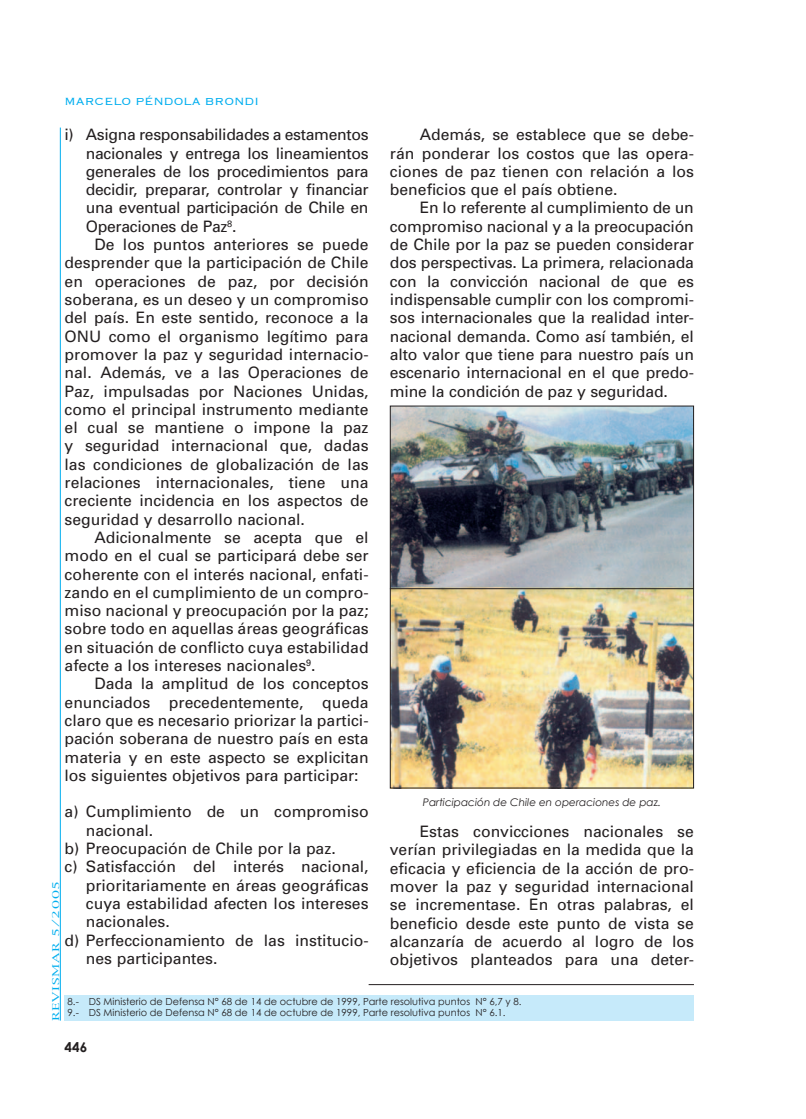
<style>
.page{position:relative;width:806px;height:1119px;background:#fff}
.page>*{position:absolute;margin:0;border:0;box-sizing:border-box;transform-origin:0 0}
.t1{font:15.75px/18.3px "Univers";color:#231f20;text-align:justify}
.t2{font:15.75px "Univers";letter-spacing:-.02em;color:#231f20}
.t3{font:300 13.5px "Copperplate";color:#00aeef}
.t4{font:700 13.5px "Century Gothic";color:#231f20}
.t5{font:italic 10.5px "Century Gothic";color:#231f20}
.t6{font:9.75px/10.5px "Century Gothic";color:#231f20}
.t7{font:9px "New York";letter-spacing:.05em;color:#00aeef;scale:1.5 1}
</style>
<div class="page">
<hr style="left:60px;top:128px;width:1px;height:892px;background:#00aeef">
<div style="left:65px;top:995px;width:629px;height:25px;background:#c6eafa"></div>
<hr style="left:369px;top:984px;width:325px;height:1px;background:#231f20">
<img style="left:392px;top:408px;width:300px;height:378px">
<div style="left:390px;top:406px;width:304px;height:382px;border:1px solid #231f20"></div>
<hr style="left:390px;top:588px;width:304px;height:1px;background:#231f20">
<p class="t3" style="left:65px;top:93px;width:196px">MARCELO PÉNDOLA BRONDI</p>
<p class="t2" style="left:65px;top:126px;width:306px">i) Asigna responsabilidades a estamentos</p>
<p class="t2" style="left:86px;top:144px;width:284px">nacionales y entrega los lineamientos</p>
<p class="t2" style="left:86px;top:162px;width:284px">generales de los procedimientos para</p>
<p class="t2" style="left:86px;top:180px;width:284px">decidir, preparar, controlar y financiar</p>
<p class="t2" style="left:86px;top:199px;width:284px">una eventual participación de Chile en</p>
<p class="t2" style="left:86px;top:217px;width:152px">Operaciones de Paz<sup>8</sup>.</p>
<p class="t1" style="left:94px;top:236px;width:276px">De los puntos anteriores se puede</p>
<p class="t1" style="left:65px;top:254px;width:305px">desprender que la participación de Chile</p>
<p class="t1" style="left:65px;top:272px;width:306px">en operaciones de paz, por decisión</p>
<p class="t1" style="left:65px;top:290px;width:306px">soberana, es un deseo y un compromiso</p>
<p class="t1" style="left:65px;top:309px;width:306px">del país. En este sentido, reconoce a la</p>
<p class="t1" style="left:65px;top:327px;width:305px">ONU como el organismo legítimo para</p>
<p class="t1" style="left:65px;top:345px;width:306px">promover la paz y seguridad internacio-</p>
<p class="t1" style="left:65px;top:364px;width:306px">nal. Además, ve a las Operaciones de</p>
<p class="t1" style="left:65px;top:382px;width:306px">Paz, impulsadas por Naciones Unidas,</p>
<p class="t1" style="left:65px;top:400px;width:306px">como el principal instrumento mediante</p>
<p class="t1" style="left:65px;top:419px;width:305px">el cual se mantiene o impone la paz</p>
<p class="t1" style="left:65px;top:437px;width:305px">y seguridad internacional que, dadas</p>
<p class="t1" style="left:65px;top:455px;width:306px">las condiciones de globalización de las</p>
<p class="t1" style="left:65px;top:473px;width:306px">relaciones internacionales, tiene una</p>
<p class="t1" style="left:65px;top:492px;width:306px">creciente incidencia en los aspectos de</p>
<p class="t1" style="left:65px;top:510px;width:242px">seguridad y desarrollo nacional.</p>
<p class="t1" style="left:94px;top:528px;width:276px">Adicionalmente se acepta que el</p>
<p class="t1" style="left:65px;top:547px;width:306px">modo en el cual se participará debe ser</p>
<p class="t1" style="left:65px;top:565px;width:306px">coherente con el interés nacional, enfati-</p>
<p class="t1" style="left:65px;top:583px;width:306px">zando en el cumplimiento de un compro-</p>
<p class="t1" style="left:65px;top:602px;width:305px">miso nacional y preocupación por la paz;</p>
<p class="t1" style="left:65px;top:620px;width:306px">sobre todo en aquellas áreas geográficas</p>
<p class="t1" style="left:65px;top:638px;width:306px">en situación de conflicto cuya estabilidad</p>
<p class="t1" style="left:65px;top:656px;width:253px">afecte a los intereses nacionales<sup>9</sup>.</p>
<p class="t1" style="left:94px;top:675px;width:276px">Dada la amplitud de los conceptos</p>
<p class="t1" style="left:65px;top:693px;width:306px">enunciados precedentemente, queda</p>
<p class="t1" style="left:65px;top:711px;width:306px">claro que es necesario priorizar la partici-</p>
<p class="t1" style="left:65px;top:730px;width:305px">pación soberana de nuestro país en esta</p>
<p class="t1" style="left:65px;top:748px;width:306px">materia y en este aspecto se explicitan</p>
<p class="t1" style="left:65px;top:766px;width:296px">los siguientes objetivos para participar:</p>
<p class="t1" style="left:65px;top:803px;width:306px">a) Cumplimiento de un compromiso</p>
<p class="t1" style="left:86px;top:821px;width:69px">nacional.</p>
<p class="t1" style="left:65px;top:839px;width:273px">b) Preocupación de Chile por la paz.</p>
<p class="t1" style="left:65px;top:858px;width:306px">c) Satisfacción del interés nacional,</p>
<p class="t1" style="left:86px;top:876px;width:284px">prioritariamente en áreas geográficas</p>
<p class="t1" style="left:86px;top:894px;width:284px">cuya estabilidad afecten los intereses</p>
<p class="t1" style="left:86px;top:913px;width:86px">nacionales.</p>
<p class="t1" style="left:65px;top:931px;width:306px">d) Perfeccionamiento de las institucio-</p>
<p class="t1" style="left:86px;top:949px;width:133px">nes participantes.</p>
<p class="t1" style="left:390px;top:126px;width:306px;text-indent:30px">Además, se establece que se debe&shy;rán ponderar los costos que las opera&shy;ciones de paz tienen con relación a los beneficios que el país obtiene.</p>
<p class="t1" style="left:390px;top:199px;width:306px;text-indent:30px">En lo referente al cumplimiento de un compromiso nacional y a la preocupación de Chile por la paz se pueden considerar dos perspectivas. La primera, relacionada con la convicción nacional de que es indispensable cumplir con los compromi&shy;sos internacionales que la realidad inter&shy;nacional demanda. Como así también, el alto valor que tiene para nuestro país un escenario internacional en el que predo&shy;mine la condición de paz y seguridad.</p>
<p class="t5" style="left:423px;top:795px;width:240px">Participación de Chile en operaciones de paz.</p>
<p class="t1" style="left:390px;top:822px;width:306px;text-indent:30px">Estas convicciones nacionales se verían privilegiadas en la medida que la eficacia y eficiencia de la acción de pro&shy;mover la paz y seguridad internacional se incrementase. En otras palabras, el beneficio desde este punto de vista se alcanzaría de acuerdo al logro de los objetivos planteados para una deter-</p>
<p class="t6" style="left:68px;top:996px;width:455px">8.- DS Ministerio de Defensa N° 68 de 14 de octubre de 1999, Parte resolutiva puntos N° 6,7 y 8.<br>9.- DS Ministerio de Defensa N° 68 de 14 de octubre de 1999, Parte resolutiva puntos N° 6.1.</p>
<p class="t7" style="left:50px;top:1021px;width:95px;rotate:-90deg">REVISMAR 5/2005</p>
<p class="t4" style="left:65px;top:1038px;width:24px">446</p>
</div>
